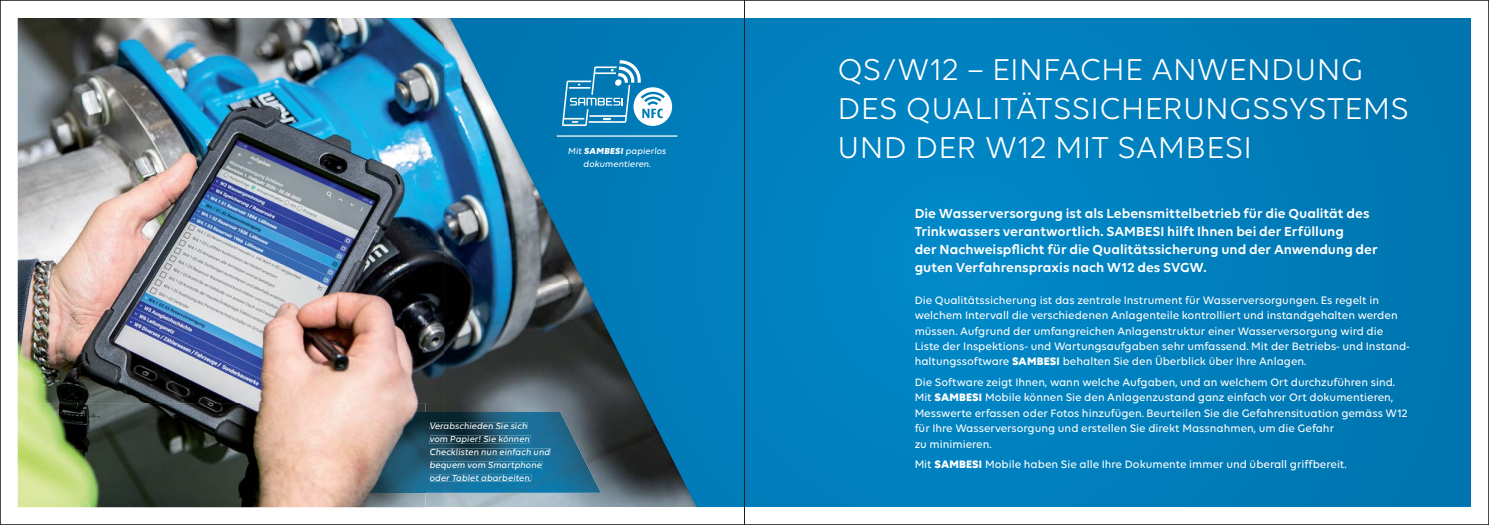
<style>
.page{position:relative;width:1489px;height:525px;background:#fff}
.page>*{position:absolute;margin:0;border:0;box-sizing:border-box;transform-origin:0 0}
.t1{font:32.5px/39px "Volte";letter-spacing:.005em;color:#fff}
.t2{font:600 14.12px/18.1px "Volte";color:#fff}
.t3{font:500 11.62px/15.4px "Volte";color:#fff}
.t4{font:500 9.38px/13.1px "Volte";color:#fff}
.s1{font-weight:700}
</style>
<div class="page">
<img style="left:0;top:0;width:1488px;height:524px">
<p class="t4" style="left:568px;top:145px;width:101px;text-align:center">Mit <span class="s1">SAMBESI</span> papierlos dokumentieren.</p>
<p class="t4" style="left:429px;top:419px;width:123px">Verabschieden Sie sich<br>vom Papier! Sie können<br>Checklisten nun einfach und bequem vom Smartphone oder Tablet abarbeiten.</p>
<h1 class="t1" style="left:837px;top:53px;width:573px">QS/W12 – EINFACHE ANWENDUNG<br>DES QUALITÄTSSICHERUNGSSYSTEMS<br>UND DER W12 MIT SAMBESI</h1>
<p class="t2" style="left:914px;top:205px;width:464px">Die Wasserversorgung ist als Lebensmittelbetrieb für die Qualität des Trinkwassers verantwortlich. SAMBESI hilft Ihnen bei der Erfüllung<br>der Nachweispflicht für die Qualitätssicherung und der Anwendung der guten Verfahrenspraxis nach W12 des SVGW.</p>
<p class="t3" style="left:914px;top:293px;width:496px">Die Qualitätssicherung ist das zentrale Instrument für Wasserversorgungen. Es regelt in welchem Intervall die verschiedenen Anlagenteile kontrolliert und instandgehalten werden müssen. Aufgrund der umfangreichen Anlagenstruktur einer Wasserversorgung wird die Liste der Inspektions- und Wartungsaufgaben sehr umfassend. Mit der Betriebs- und Instand&shy;haltungssoftware <span class="s1">SAMBESI</span> behalten Sie den Überblick über Ihre Anlagen.</p>
<p class="t3" style="left:914px;top:375px;width:494px">Die Software zeigt Ihnen, wann welche Aufgaben, und an welchem Ort durchzuführen sind.<br>Mit <span class="s1">SAMBESI</span> Mobile können Sie den Anlagenzustand ganz einfach vor Ort dokumentieren, Messwerte erfassen oder Fotos hinzufügen. Beurteilen Sie die Gefahrensituation gemäss W12 für Ihre Wasserversorgung und erstellen Sie direkt Massnahmen, um die Gefahr<br>zu minimieren.</p>
<p class="t3" style="left:914px;top:457px;width:433px">Mit <span class="s1">SAMBESI</span> Mobile haben Sie alle Ihre Dokumente immer und überall griffbereit.</p>
</div>
